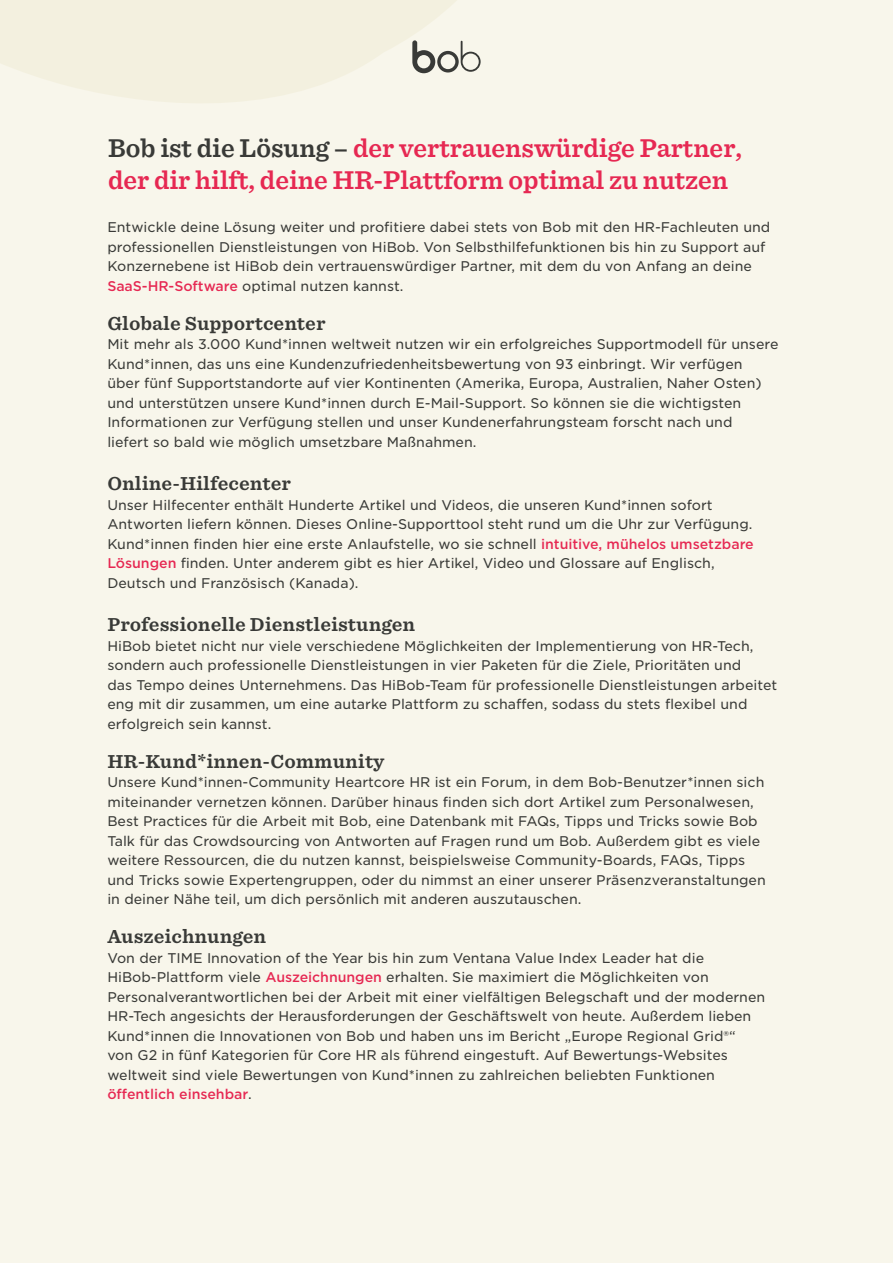
<style>
.page{position:relative;width:893px;height:1263px;background:#f8f6eb}
.page>*{position:absolute;margin:0;border:0;box-sizing:border-box;transform-origin:0 0}
.running{font:600 27px/32.4px "Sentinel";color:#e62852}
.running-2{font:700 18px "Sentinel S Sm";color:#393a37}
.running-3{font:13.5px/19.5px "Gotham S Sm";color:#393a37}
.s1{color:#393a37}
.s2{font-weight:500;color:#e62852}
</style>
<div class="page">
<svg style="left:0;top:0;width:456px;height:103px;fill:#f3f0df"></svg>
<svg style="left:412px;top:40px;width:69px;height:33px"></svg>
<p class="running" style="left:108px;top:130px;width:635px"><span class="s1">Bob ist die Lösung –</span> der vertrauenswürdige Partner, der dir hilft, deine HR-Plattform optimal zu nutzen</p>
<p class="running-3" style="left:107px;top:217px;width:665px">Entwickle deine Lösung weiter und profitiere dabei stets von Bob mit den HR-Fachleuten und professionellen Dienstleistungen von HiBob. Von Selbsthilfefunktionen bis hin zu Support auf Konzernebene ist HiBob dein vertrauenswürdiger Partner, mit dem du von Anfang an deine <span class="s2">SaaS-HR-Software</span> optimal nutzen kannst.</p>
<p class="running-2" style="left:107px;top:309px;width:220px">Globale Supportcenter</p>
<p class="running-3" style="left:107px;top:334px;width:673px">Mit mehr als 3.000 Kund*innen weltweit nutzen wir ein erfolgreiches Supportmodell für unsere Kund*innen, das uns eine Kundenzufriedenheitsbewertung von 93 einbringt. Wir verfügen über fünf Supportstandorte auf vier Kontinenten (Amerika, Europa, Australien, Naher Osten( und unterstützen unsere Kund*innen durch E-Mail-Support. So können sie die wichtigsten Informationen zur Verfügung stellen und unser Kundenerfahrungsteam forscht nach und<br>liefert so bald wie möglich umsetzbare Maßnahmen.</p>
<p class="running-2" style="left:107px;top:469px;width:185px">Online-Hilfecenter</p>
<p class="running-3" style="left:107px;top:495px;width:648px">Unser Hilfecenter enthält Hunderte Artikel und Videos, die unseren Kund*innen sofort Antworten liefern können. Dieses Online-Supporttool steht rund um die Uhr zur Verfügung.<br>Kund*innen finden hier eine erste Anlaufstelle, wo sie schnell <span class="s2">intuitive, mühelos umsetzbare Lösungen</span> finden. Unter anderem gibt es hier Artikel, Video und Glossare auf Englisch, Deutsch und Französisch (Kanada .(</p>
<p class="running-2" style="left:107px;top:610px;width:309px">Professionelle Dienstleistungen</p>
<p class="running-3" style="left:107px;top:636px;width:671px">HiBob bietet nicht nur viele verschiedene Möglichkeiten der Implementierung von HR-Tech, sondern auch professionelle Dienstleistungen in vier Paketen für die Ziele, Prioritäten und<br>das Tempo deines Unternehmens. Das HiBob-Team für professionelle Dienstleistungen arbeitet eng mit dir zusammen, um eine autarke Plattform zu schaffen, sodass du stets flexibel und erfolgreich sein kannst.</p>
<p class="running-2" style="left:107px;top:747px;width:279px">HR-Kund*innen-Community</p>
<p class="running-3" style="left:107px;top:772px;width:660px">Unsere Kund*innen-Community Heartcore HR ist ein Forum, in dem Bob-Benutzer*innen sich miteinander vernetzen können. Darüber hinaus finden sich dort Artikel zum Personalwesen, Best Practices für die Arbeit mit Bob, eine Datenbank mit FAQs, Tipps und Tricks sowie Bob Talk für das Crowdsourcing von Antworten auf Fragen rund um Bob. Außerdem gibt es viele weitere Ressourcen, die du nutzen kannst, beispielsweise Community-Boards, FAQs, Tipps und Tricks sowie Expertengruppen, oder du nimmst an einer unserer Präsenzveranstaltungen in deiner Nähe teil, um dich persönlich mit anderen auszutauschen.</p>
<p class="running-2" style="left:107px;top:922px;width:161px">Auszeichnungen</p>
<p class="running-3" style="left:107px;top:948px;width:659px">Von der TIME Innovation of the Year bis hin zum Ventana Value Index Leader hat die HiBob-Plattform viele <span class="s2">Auszeichnungen</span> erhalten. Sie maximiert die Möglichkeiten von Personalverantwortlichen bei der Arbeit mit einer vielfältigen Belegschaft und der modernen HR-Tech angesichts der Herausforderungen der Geschäftswelt von heute. Außerdem lieben Kund*innen die Innovationen von Bob und haben uns im Bericht „Europe Regional Grid ”R<br>von G2 in fünf Kategorien für Core HR als führend eingestuft. Auf Bewertungs-Websites weltweit sind viele Bewertungen von Kund*innen zu zahlreichen beliebten Funktionen <span class="s2">öffentlich einsehbar</span>.</p>
</div>
